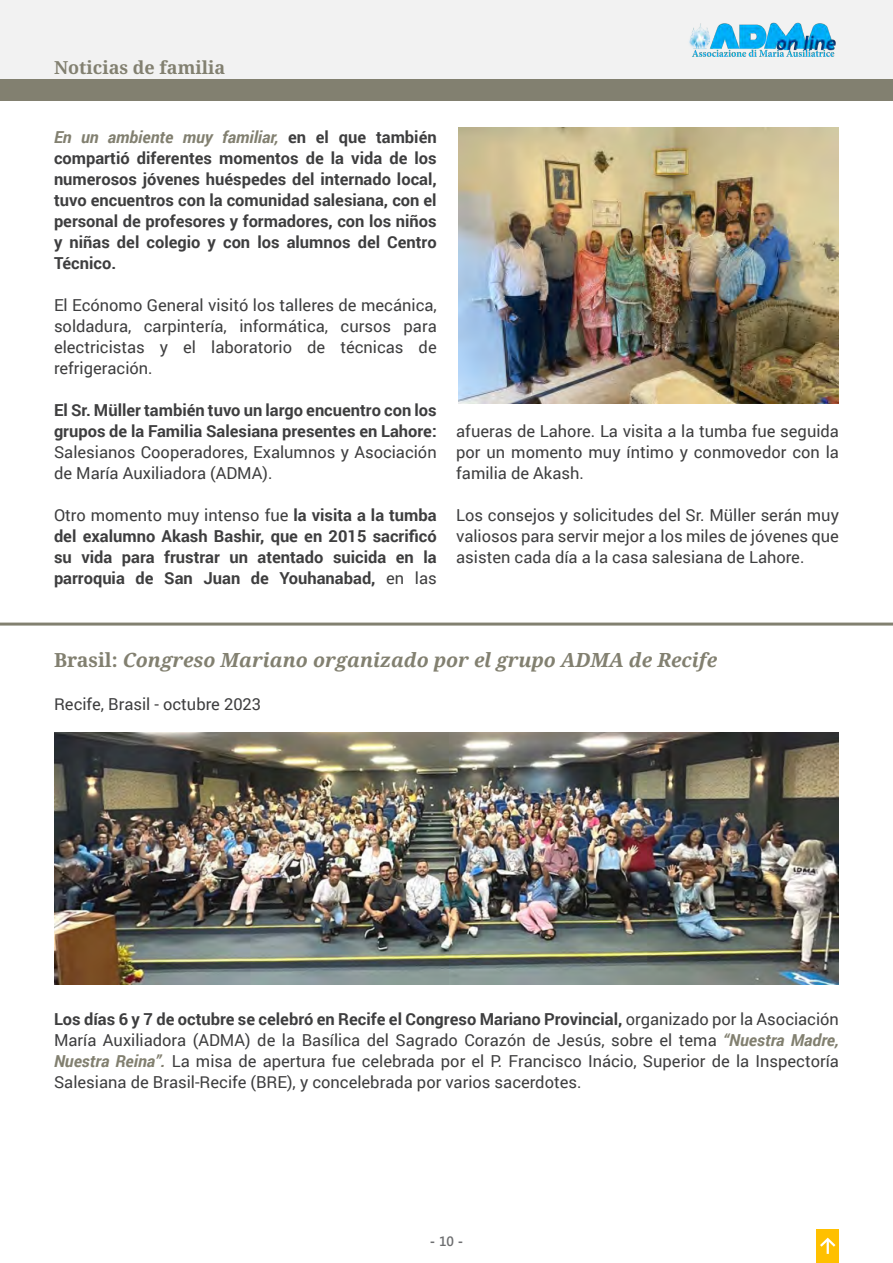
<style>
.page{position:relative;width:893px;height:1263px;background:#fff}
.page>*{position:absolute;margin:0;border:0;box-sizing:border-box;transform-origin:0 0}
.t1{font:italic 700 19.5px "Noto Serif";color:#828070}
.t2{font:700 18px "Noto Serif";color:#828070}
.t3{font:16.5px/21px "Roboto";color:#3e3e3f;text-align:justify}
.t4{font:700 16.5px/21px "Roboto";color:#3e3e3f;text-align:justify}
.t5{font:700 13.5px "Segoe UI";color:#6d6e70}
.s1{font-style:italic;color:#828070}
.s2{font-weight:400}
.s3{font-style:normal}
.s4{font-weight:700}
.s5{font-weight:700;font-style:italic;color:#828070}
.s6{font-weight:600}
</style>
<div class="page">
<div style="left:0;top:0;width:893px;height:80px;background:#f2f2f2"></div>
<img style="left:689px;top:22px;width:147px;height:35px">
<div style="left:816px;top:1229px;width:23px;height:34px;background:#ffc000"></div>
<svg style="left:820px;top:1237px;width:16px;height:17px"></svg>
<div style="left:0;top:80px;width:893px;height:20px;background:#828070"></div>
<hr style="left:0;top:622px;width:893px;height:3px;background:#828070">
<img style="left:459px;top:128px;width:380px;height:275px">
<img style="left:54px;top:732px;width:785px;height:252px">
<p class="t2" style="left:54px;top:54px;width:173px">Noticias de familia</p>
<p class="t4" style="left:54px;top:125px;width:384px"><span class="s1">En un ambiente muy familiar,</span> en el que también compartió diferentes momentos de la vida de los numerosos jóvenes huéspedes del internado local, tuvo encuentros con la comunidad salesiana, con el personal de profesores y formadores, con los niños y niñas del colegio y con los alumnos del Centro Técnico.</p>
<p class="t3" style="left:54px;top:294px;width:384px">El Ecónomo General visitó los talleres de mecánica, soldadura, carpintería, informática, cursos para electricistas y el laboratorio de técnicas de refrigeración.</p>
<p class="t4" style="left:54px;top:399px;width:384px">El Sr. Müller también tuvo un largo encuentro con los grupos de la Familia Salesiana presentes en Lahore:<br><span class="s2">Salesianos Cooperadores, Exalumnos y Asociación de María Auxiliadora (ADMA).</span></p>
<p class="t4" style="left:54px;top:504px;width:384px"><span class="s2">Otro momento muy intenso fue</span> la visita a la tumba del exalumno Akash Bashir, que en 2015 sacrificó su vida para frustrar un atentado suicida en la parroquia de San Juan de Youhanabad, <span class="s2">en las</span></p>
<p class="t3" style="left:456px;top:420px;width:384px">afueras de Lahore. La visita a la tumba fue seguida por un momento muy íntimo y conmovedor con la familia de Akash.</p>
<p class="t3" style="left:456px;top:504px;width:384px">Los consejos y solicitudes del Sr. Müller serán muy valiosos para servir mejor a los miles de jóvenes que asisten cada día a la casa salesiana de Lahore.</p>
<p class="t1" style="left:54px;top:647px;width:665px"><span class="s3">Brasil:</span> Congreso Mariano organizado por el grupo ADMA de Recife</p>
<p class="t3" style="left:54px;top:693px;width:209px">Recife, Brasil - octubre 2023</p>
<p class="t3" style="left:54px;top:1008px;width:786px"><span class="s4">Los días 6 y 7 de octubre se celebró en Recife el Congreso Mariano Provincial,</span> organizado por la Asociación María Auxiliadora (ADMA) de la Basílica del Sagrado Corazón de Jesús, sobre el tema <span class="s5">“Nuestra Madre, Nuestra Reina”.</span> La misa de apertura fue celebrada por el P. Francisco Inácio, Superior de la Inspectoría Salesiana de Brasil-Recife (BRE), y concelebrada por varios sacerdotes.</p>
<p class="t5" style="left:430px;top:1229px;width:35px">- <span class="s6">10</span> -</p>
</div>
